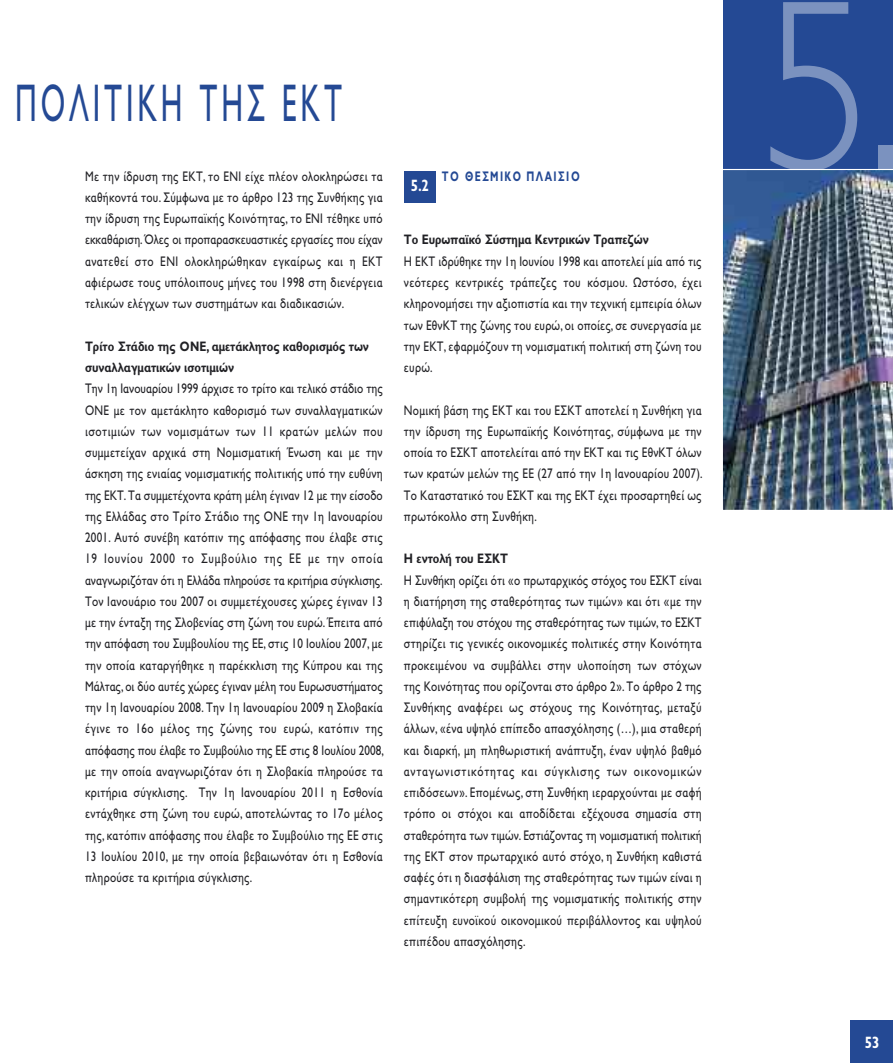
<style>
.page{position:relative;width:893px;height:1063px;background:#fff}
.page>*{position:absolute;margin:0;border:0;box-sizing:border-box;transform-origin:0 0}
.t1{font:300 245.25px "Gill Sans";color:#7b92bf;scale:.92 1}
.t2{font:53.25px "Gill Sans Greek Std";letter-spacing:.13em;color:#244994;scale:.56 1}
.t3{font:700 condensed 16.5px "Gill Sans";color:#fff;scale:.85 1}
.t4{font:13.95px/21.3px "Gill Sans Greek Std";letter-spacing:.025em;color:#212125;text-align:justify;scale:.8 1}
.t5{font:700 13.95px "Gill Sans Greek Std";letter-spacing:.145em;color:#244994;scale:.68 1}
.t6{font:700 13.8px/21.3px "Gill Sans Greek Std";color:#212125;scale:.8 1}
</style>
<div class="page">
<div style="left:851px;top:1020px;width:42px;height:43px;background:#244994"></div>
<div style="left:404px;top:171px;width:32px;height:32px;background:#244994"></div>
<div style="left:723px;top:0;width:170px;height:169px;background:#244994"></div>
<div style="left:878px;top:146px;width:15px;height:24px;background:#7b92bf"></div>
<img style="left:723px;top:169px;width:170px;height:341px">
<h2 class="t2" style="left:15px;top:73px;width:585px">ΠΟΛΙΤΙΚH ΤΗΣ ΕΚΤ</h2>
<p class="t4" style="left:85px;top:165px;width:374px">Με την ίδρυση της ΕΚΤ, το ΕΝΙ είχε πλέον ολοκληρώσει τα καθήκοντά του. Σύμφωνα με το άρθρο 123 της Συνθήκης για την ίδρυση της Ευρωπαϊκής Κοινότητας, το ΕΝΙ τέθηκε υπό εκκαθάριση. Όλες οι προπαρασκευαστικές εργασίες που είχαν ανατεθεί στο ΕΝΙ ολοκληρώθηκαν εγκαίρως και η ΕΚΤ αφιέρωσε τους υπόλοιπους μήνες του 1998 στη διενέργεια τελικών ελέγχων των συστημάτων και διαδικασιών.</p>
<p class="t6" style="left:85px;top:335px;width:356px">Τρίτο Στάδιο της ΟΝΕ, αμετάκλητος καθορισμός των συναλλαγματικών ισοτιμιών</p>
<p class="t4" style="left:85px;top:378px;width:375px">Την 1η Ιανουαρίου 1999 άρχισε το τρίτο και τελικό στάδιο της ΟΝΕ με τον αμετάκλητο καθορισμό των συναλλαγματικών ισοτιμιών των νομισμάτων των 11 κρατών μελών που συμμετείχαν αρχικά στη Νομισματική Ένωση και με την άσκηση της ενιαίας νομισματικής πολιτικής υπό την ευθύνη της ΕΚΤ. Τα συμμετέχοντα κράτη μέλη έγιναν 12 με την είσοδο της Ελλάδας στο Τρίτο Στάδιο της ΟΝΕ την 1η Ιανουαρίου 2001. Αυτό συνέβη κατόπιν της απόφασης που έλαβε στις 19 Ιουνίου 2000 το Συμβούλιο της ΕΕ με την οποία αναγνωριζόταν ότι η Ελλάδα πληρούσε τα κριτήρια σύγκλισης.<br>Τον Ιανουάριο του 2007 οι συμμετέχουσες χώρες έγιναν 13 με την ένταξη της Σλοβενίας στη ζώνη του ευρώ. Έπειτα από την απόφαση του Συμβουλίου της ΕΕ, στις 10 Ιουλίου 2007, με την οποία καταργήθηκε η παρέκκλιση της Κύπρου και της Μάλτας, οι δύο αυτές χώρες έγιναν μέλη του Ευρωσυστήματος την 1η Ιανουαρίου 2008. Την 1η Ιανουαρίου 2009 η Σλοβακία έγινε το 16ο μέλος της ζώνης του ευρώ, κατόπιν της απόφασης που έλαβε το Συμβούλιο της ΕΕ στις 8 Ιουλίου 2008, με την οποία αναγνωριζόταν ότι η Σλοβακία πληρούσε τα κριτήρια σύγκλισης. Την 1η Ιανουαρίου 2011 η Εσθονία εντάχθηκε στη ζώνη του ευρώ, αποτελώντας το 17ο μέλος της, κατόπιν απόφασης που έλαβε το Συμβούλιο της ΕΕ στις 13 Ιουλίου 2010, με την οποία βεβαιωνόταν ότι η Εσθονία πληρούσε τα κριτήρια σύγκλισης.</p>
<p class="t3" style="left:411px;top:180px;width:23px">5.2</p>
<p class="t5" style="left:442px;top:168px;width:205px">ΤΟ ΘΕΣΜΙΚO ΠΛΑIΣΙΟ</p>
<p class="t6" style="left:404px;top:229px;width:307px">Το Ευρωπαϊκό Σύστημα Κεντρικών Τραπεζών</p>
<p class="t4" style="left:404px;top:250px;width:374px">Η ΕΚΤ ιδρύθηκε την 1η Ιουνίου 1998 και αποτελεί μία από τις νεότερες κεντρικές τράπεζες του κόσμου. Ωστόσο, έχει κληρονομήσει την αξιοπιστία και την τεχνική εμπειρία όλων των ΕθνΚΤ της ζώνης του ευρώ, οι οποίες, σε συνεργασία με την ΕΚΤ, εφαρμόζουν τη νομισματική πολιτική στη ζώνη του ευρώ.</p>
<p class="t4" style="left:404px;top:399px;width:375px">Νομική βάση της ΕΚΤ και του ΕΣΚΤ αποτελεί η Συνθήκη για την ίδρυση της Ευρωπαϊκής Κοινότητας, σύμφωνα με την οποία το ΕΣΚΤ αποτελείται από την ΕΚΤ και τις ΕθνΚΤ όλων των κρατών μελών της ΕΕ (27 από την 1η Ιανουαρίου 2007).<br>Το Καταστατικό του ΕΣΚΤ και της ΕΚΤ έχει προσαρτηθεί ως πρωτόκολλο στη Συνθήκη.</p>
<p class="t6" style="left:404px;top:548px;width:131px">Η εντολή του ΕΣΚΤ</p>
<p class="t4" style="left:404px;top:569px;width:374px">Η Συνθήκη ορίζει ότι «ο πρωταρχικός στόχος του ΕΣΚΤ είναι η διατήρηση της σταθερότητας των τιμών» και ότι «με την επιφύλαξη του στόχου της σταθερότητας των τιμών, το ΕΣΚΤ στηρίζει τις γενικές οικονομικές πολιτικές στην Κοινότητα προκειμένου να συμβάλλει στην υλοποίηση των στόχων της Κοινότητας που ορίζονται στο άρθρο 2». Το άρθρο 2 της Συνθήκης αναφέρει ως στόχους της Κοινότητας, μεταξύ άλλων, «ένα υψηλό επίπεδο απασχόλησης (…), μια σταθερή και διαρκή, μη πληθωριστική ανάπτυξη, έναν υψηλό βαθμό ανταγωνιστικότητας και σύγκλισης των οικονομικών επιδόσεων». Επομένως, στη Συνθήκη ιεραρχούνται με σαφή τρόπο οι στόχοι και αποδίδεται εξέχουσα σημασία στη σταθερότητα των τιμών. Εστιάζοντας τη νομισματική πολιτική της ΕΚΤ στον πρωταρχικό αυτό στόχο, η Συνθήκη καθιστά σαφές ότι η διασφάλιση της σταθερότητας των τιμών είναι η σημαντικότερη συμβολή της νομισματικής πολιτικής στην επίτευξη ευνοϊκού οικονομικού περιβάλλοντος και υψηλού επιπέδου απασχόλησης.</p>
<h1 class="t1" style="left:761px;top:-59px;width:124px">5</h1>
<p class="t3" style="left:865px;top:1036px;width:19px">53</p>
</div>
